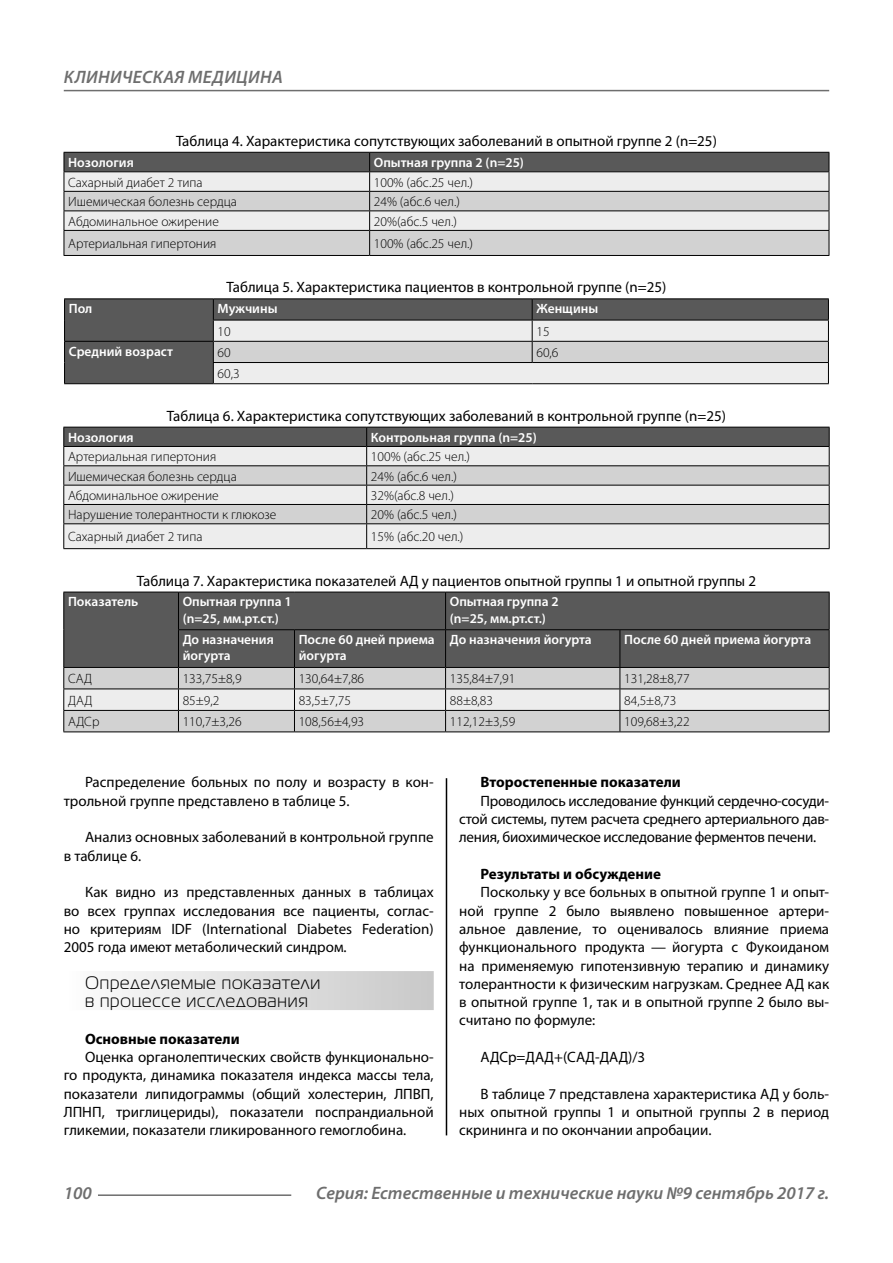
<style>
.page{position:relative;width:893px;height:1263px;background:#fff}
.page>*{position:absolute;margin:0;border:0;box-sizing:border-box;transform-origin:0 0}
.t1{font:italic 600 18px "Myriad Pro";color:#6e6e6e}
.Subheader_2lines{font:18px/18.3px "Magistral C";letter-spacing:.05em;color:#000}
.t2{font:italic 600 18px "Myriad Pro";letter-spacing:.02em;color:#6e6e6e}
.Normal{font:15px/18.3px "Myriad Pro";color:#000;text-align:justify}
.podpis{font:15px "Myriad Pro";color:#000}
.Normal-2{font:700 15px "Myriad Pro";color:#000}
.Tab_content{font:300 13.5px "Myriad Pro";color:#000}
.Tab_header{font:600 13.5px/16.2px "Myriad Pro";color:#fff}
</style>
<div class="page">
<hr style="left:98px;top:1194px;width:193px;height:2px;background:#6e6e6e">
<hr style="left:64px;top:90px;width:765px;height:1px;background:#6e6e6e">
<div style="left:64px;top:971px;width:370px;height:39px;background:linear-gradient(to right,#fdfdfd,#c8c8c8)"></div>
<svg style="left:64px;top:152px;width:766px;height:103px;background:#bbb"></svg>
<hr style="left:64px;top:255px;width:306px;height:1px;background:#000">
<hr style="left:370px;top:255px;width:459px;height:1px;background:#000">
<div style="left:65px;top:299px;width:148px;height:84px;background:#595959"></div>
<hr style="left:64px;top:341px;width:149px;height:1px;background:#000">
<hr style="left:213px;top:298px;width:319px;height:1px;background:#000">
<hr style="left:532px;top:298px;width:297px;height:1px;background:#000">
<hr style="left:64px;top:298px;width:149px;height:1px;background:#000">
<svg style="left:64px;top:299px;width:1px;height:84px"></svg>
<svg style="left:213px;top:299px;width:616px;height:85px;background:#b7b7b7"></svg>
<hr style="left:64px;top:383px;width:149px;height:1px;background:#000">
<svg style="left:63px;top:427px;width:767px;height:121px;background:#c2c2c2"></svg>
<hr style="left:63px;top:548px;width:304px;height:1px;background:#000">
<hr style="left:367px;top:548px;width:463px;height:1px;background:#000">
<div style="left:64px;top:593px;width:765px;height:74px;background:#595959"></div>
<hr style="left:445px;top:592px;width:1px;height:37px;background:#000">
<hr style="left:294px;top:630px;width:1px;height:37px;background:#000">
<hr style="left:445px;top:630px;width:1px;height:37px;background:#000">
<hr style="left:620px;top:630px;width:1px;height:37px;background:#000">
<svg style="left:63px;top:668px;width:767px;height:63px;background:#d2d2d2"></svg>
<hr style="left:63px;top:731px;width:115px;height:1px;background:#000">
<hr style="left:178px;top:731px;width:116px;height:1px;background:#000">
<hr style="left:294px;top:731px;width:152px;height:1px;background:#000">
<hr style="left:446px;top:731px;width:174px;height:1px;background:#000">
<hr style="left:620px;top:731px;width:210px;height:1px;background:#000">
<hr style="left:178px;top:629px;width:116px;height:1px;background:#000">
<hr style="left:294px;top:629px;width:152px;height:1px;background:#000">
<hr style="left:446px;top:629px;width:174px;height:1px;background:#000">
<hr style="left:620px;top:629px;width:210px;height:1px;background:#000">
<hr style="left:178px;top:592px;width:1px;height:37px;background:#000">
<hr style="left:178px;top:630px;width:1px;height:37px;background:#000">
<hr style="left:63px;top:592px;width:115px;height:1px;background:#000">
<hr style="left:63px;top:592px;width:1px;height:38px;background:#000">
<hr style="left:178px;top:592px;width:116px;height:1px;background:#000">
<hr style="left:294px;top:592px;width:152px;height:1px;background:#000">
<hr style="left:446px;top:592px;width:174px;height:1px;background:#000">
<hr style="left:620px;top:592px;width:210px;height:1px;background:#000">
<hr style="left:829px;top:592px;width:1px;height:37px;background:#000">
<hr style="left:63px;top:630px;width:1px;height:37px;background:#000">
<hr style="left:829px;top:630px;width:1px;height:37px;background:#000">
<hr style="left:63px;top:667px;width:115px;height:1px;background:#000">
<hr style="left:178px;top:667px;width:116px;height:1px;background:#000">
<hr style="left:294px;top:667px;width:152px;height:1px;background:#000">
<hr style="left:446px;top:667px;width:174px;height:1px;background:#000">
<hr style="left:620px;top:667px;width:210px;height:1px;background:#000">
<hr style="left:446px;top:778px;width:1px;height:357px;background:#000">
<p class="t2" style="left:64px;top:66px;width:220px">КЛИНИЧЕСКАЯ МЕДИЦИНА</p>
<p class="podpis" style="left:176px;top:132px;width:542px">Таблица 4. Характеристика сопутствующих заболеваний в опытной группе 2 (n=25)</p>
<p class="Tab_header" style="left:68px;top:154px;width:67px">Нозология</p>
<p class="Tab_header" style="left:374px;top:154px;width:152px">Опытная группа 2 (n=25)</p>
<p class="Tab_content" style="left:68px;top:174px;width:136px">Сахарный диабет 2 типа</p>
<p class="Tab_content" style="left:374px;top:174px;width:101px">100% (абс.25 чел.)</p>
<p class="Tab_content" style="left:68px;top:194px;width:170px">Ишемическая болезнь сердца</p>
<p class="Tab_content" style="left:374px;top:194px;width:88px">24% (абс.6 чел.)</p>
<p class="Tab_content" style="left:68px;top:213px;width:152px">Абдоминальное ожирение</p>
<p class="Tab_content" style="left:374px;top:213px;width:85px">20%(абс.5 чел.)</p>
<p class="Tab_content" style="left:68px;top:235px;width:150px">Артериальная гипертония</p>
<p class="Tab_content" style="left:374px;top:235px;width:101px">100% (абс.25 чел.)</p>
<p class="podpis" style="left:227px;top:278px;width:441px">Таблица 5. Характеристика пациентов в контрольной группе (n=25)</p>
<p class="Tab_header" style="left:69px;top:300px;width:25px">Пол</p>
<p class="Tab_header" style="left:218px;top:300px;width:61px">Мужчины</p>
<p class="Tab_header" style="left:536px;top:300px;width:63px">Женщины</p>
<p class="Tab_content" style="left:218px;top:323px;width:15px">10</p>
<p class="Tab_content" style="left:536px;top:323px;width:15px">15</p>
<p class="Tab_header" style="left:69px;top:343px;width:106px">Средний возраст</p>
<p class="Tab_content" style="left:218px;top:344px;width:15px">60</p>
<p class="Tab_content" style="left:536px;top:344px;width:24px">60,6</p>
<p class="Tab_content" style="left:218px;top:366px;width:24px">60,3</p>
<p class="podpis" style="left:167px;top:406px;width:561px">Таблица 6. Характеристика сопутствующих заболеваний в контрольной группе (n=25)</p>
<p class="Tab_header" style="left:68px;top:428px;width:67px">Нозология</p>
<p class="Tab_header" style="left:371px;top:428px;width:167px">Контрольная группа (n=25)</p>
<p class="Tab_content" style="left:68px;top:449px;width:150px">Артериальная гипертония</p>
<p class="Tab_content" style="left:371px;top:449px;width:101px">100% (абс.25 чел.)</p>
<p class="Tab_content" style="left:68px;top:468px;width:170px">Ишемическая болезнь сердца</p>
<p class="Tab_content" style="left:371px;top:468px;width:88px">24% (абс.6 чел.)</p>
<p class="Tab_content" style="left:68px;top:487px;width:152px">Абдоминальное ожирение</p>
<p class="Tab_content" style="left:371px;top:487px;width:85px">32%(абс.8 чел.)</p>
<p class="Tab_content" style="left:68px;top:507px;width:210px">Нарушение толерантности к глюкозе</p>
<p class="Tab_content" style="left:371px;top:507px;width:88px">20% (абс.5 чел.)</p>
<p class="Tab_content" style="left:68px;top:529px;width:136px">Сахарный диабет 2 типа</p>
<p class="Tab_content" style="left:371px;top:529px;width:94px">15% (абс.20 чел.)</p>
<p class="podpis" style="left:137px;top:571px;width:621px">Таблица 7. Характеристика показателей АД у пациентов опытной группы 1 и опытной группы 2</p>
<p class="Tab_header" style="left:68px;top:593px;width:72px">Показатель</p>
<p class="Tab_header" style="left:183px;top:593px;width:110px">Опытная группа 1</p>
<p class="Tab_header" style="left:183px;top:610px;width:98px">(n=25, мм.рт.ст.)</p>
<p class="Tab_header" style="left:450px;top:593px;width:110px">Опытная группа 2</p>
<p class="Tab_header" style="left:450px;top:610px;width:98px">(n=25, мм.рт.ст.)</p>
<p class="Tab_header" style="left:183px;top:631px;width:93px">До назначения йогурта</p>
<p class="Tab_header" style="left:299px;top:631px;width:138px">После 60 дней приема йогурта</p>
<p class="Tab_header" style="left:450px;top:631px;width:144px">До назначения йогурта</p>
<p class="Tab_header" style="left:624px;top:631px;width:189px">После 60 дней приема йогурта</p>
<p class="Tab_content" style="left:68px;top:671px;width:26px">САД</p>
<p class="Tab_content" style="left:183px;top:671px;width:60px">133,75±8,9</p>
<p class="Tab_content" style="left:299px;top:671px;width:67px">130,64±7,86</p>
<p class="Tab_content" style="left:450px;top:671px;width:67px">135,84±7,91</p>
<p class="Tab_content" style="left:624px;top:671px;width:67px">131,28±8,77</p>
<p class="Tab_content" style="left:68px;top:692px;width:26px">ДАД</p>
<p class="Tab_content" style="left:183px;top:692px;width:38px">85±9,2</p>
<p class="Tab_content" style="left:299px;top:692px;width:54px">83,5±7,75</p>
<p class="Tab_content" style="left:450px;top:692px;width:45px">88±8,83</p>
<p class="Tab_content" style="left:624px;top:692px;width:54px">84,5±8,73</p>
<p class="Tab_content" style="left:68px;top:714px;width:33px">АДСр</p>
<p class="Tab_content" style="left:183px;top:714px;width:60px">110,7±3,26</p>
<p class="Tab_content" style="left:299px;top:714px;width:67px">108,56±4,93</p>
<p class="Tab_content" style="left:450px;top:714px;width:67px">112,12±3,59</p>
<p class="Tab_content" style="left:624px;top:714px;width:67px">109,68±3,22</p>
<p class="Normal" style="left:64px;top:773px;width:371px;text-indent:21px">Распределение больных по полу и возрасту в кон&shy;трольной группе представлено в таблице 5.</p>
<p class="Normal" style="left:64px;top:828px;width:371px;text-indent:21px">Анализ основных заболеваний в контрольной группе в таблице 6.</p>
<p class="Normal" style="left:64px;top:883px;width:371px;text-indent:21px">Как видно из представленных данных в таблицах во всех группах исследования все пациенты, соглас&shy;но критериям IDF (International Diabetes Federation)<br>2005 года имеют метаболический синдром.</p>
<p class="Subheader_2lines" style="left:85px;top:973px;width:237px">Определяемые показатели в процессе исследования</p>
<p class="Normal-2" style="left:85px;top:1029px;width:156px">Основные показатели</p>
<p class="Normal" style="left:64px;top:1048px;width:371px;text-indent:21px">Оценка органолептических свойств функционально&shy;го продукта, динамика показателя индекса массы тела, показатели липидограммы (общий холестерин, ЛПВП, ЛПНП, триглицериды), показатели поспрандиальной гликемии, показатели гликированного гемоглобина.</p>
<p class="Normal-2" style="left:480px;top:772px;width:202px">Второстепенные показатели</p>
<p class="Normal" style="left:459px;top:791px;width:371px;text-indent:21px">Проводилось исследование функций сердечно-сосуди&shy;стой системы, путем расчета среднего артериального дав&shy;ления, биохимическое исследование ферментов печени.</p>
<p class="Normal-2" style="left:480px;top:864px;width:182px">Результаты и обсуждение</p>
<p class="Normal" style="left:459px;top:883px;width:371px;text-indent:21px">Поскольку у все больных в опытной группе 1 и опыт&shy;ной группе 2 было выявлено повышенное артери&shy;альное давление, то оценивалось влияние приема функционального продукта — йогурта с Фукоиданом на применяемую гипотензивную терапию и динамику толерантности к физическим нагрузкам. Среднее АД как в опытной группе 1, так и в опытной группе 2 было вы&shy;считано по формуле:</p>
<p class="Normal" style="left:480px;top:1048px;width:166px">АДСр=ДАД+(САД-ДАД)/3</p>
<p class="Normal" style="left:459px;top:1084px;width:371px;text-indent:21px">В таблице 7 представлена характеристика АД у боль&shy;ных опытной группы 1 и опытной группы 2 в период скрининга и по окончании апробации.</p>
<p class="t1" style="left:64px;top:1182px;width:30px">100</p>
<p class="t1" style="left:316px;top:1182px;width:514px">Серия: Естественные и технические науки №9 сентябрь 2017 г.</p>
</div>
